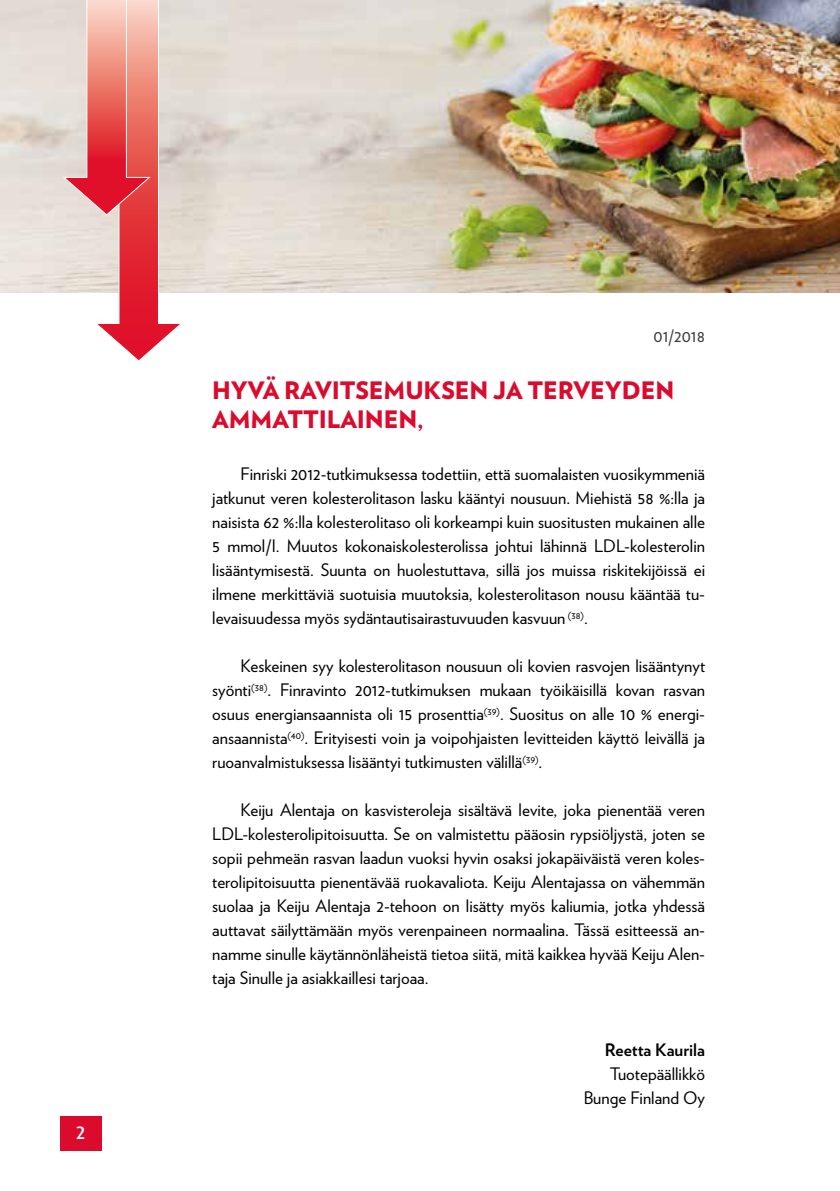
<style>
.page{position:relative;width:840px;height:1191px;background:#fff}
.page>*{position:absolute;margin:0;border:0;box-sizing:border-box;transform-origin:0 0}
.t1{font:900 24px/28.8px "Verlag";letter-spacing:-.005em;color:#db0b2d}
.t2{font:500 18px "Dax OT";color:#fff}
.t3{font:17.2px/24px "Verlag";color:#000;text-align:justify}
.t4{font:700 17.2px "Verlag";color:#000}
.t5{font:17.2px "Verlag";color:#3c3c3b}
</style>
<div class="page">
<div style="left:60px;top:1116px;width:42px;height:34px;background:#db0b2d"></div>
<img style="left:0;top:0;width:839px;height:293px">
<svg style="left:62px;top:0;width:121px;height:360px;background:#e9a2a0"></svg>
<p class="t2" style="left:76px;top:1121px;width:11px">2</p>
<p class="t5" style="left:653px;top:322px;width:53px">01/2018</p>
<h1 class="t1" style="left:212px;top:375px;width:463px">HYVÄ RAVITSEMUKSEN JA TERVEYDEN<br>AMMATTILAINEN,</h1>
<p class="t3" style="left:212px;top:461px;width:494px;text-indent:28px">Finriski 2012-tutkimuksessa todettiin, että suomalaisten vuosikymmeniä jatkunut veren kolesterolitason lasku kääntyi nousuun. Miehistä 58 %:lla ja naisista 62 %:lla kolesterolitaso oli korkeampi kuin suositusten mukainen alle 5 mmol/l. Muutos kokonaiskolesterolissa johtui lähinnä LDL-kolesterolin lisääntymisestä. Suunta on huolestuttava, sillä jos muissa riskitekijöissä ei ilmene merkittäviä suotuisia muutoksia, kolesterolitason nousu kääntää tu&shy;levaisuudessa myös sydäntautisairastuvuuden kasvuun <sup>(38)</sup>.</p>
<p class="t3" style="left:212px;top:653px;width:494px;text-indent:28px">Keskeinen syy kolesterolitason nousuun oli kovien rasvojen lisääntynyt syönti<sup>(38)</sup>. Finravinto 2012-tutkimuksen mukaan työikäisillä kovan rasvan osuus energiansaannista oli 15 prosenttia<sup>(39)</sup>. Suositus on alle 10 % energi&shy;ansaannista<sup>(40)</sup>. Erityisesti voin ja voipohjaisten levitteiden käyttö leivällä ja ruoanvalmistuksessa lisääntyi tutkimusten välillä<sup>(39)</sup>.</p>
<p class="t3" style="left:212px;top:797px;width:494px;text-indent:28px">Keiju Alentaja on kasvisteroleja sisältävä levite, joka pienentää veren LDL-kolesterolipitoisuutta. Se on valmistettu pääosin rypsiöljystä, joten se sopii pehmeän rasvan laadun vuoksi hyvin osaksi jokapäiväistä veren koles&shy;terolipitoisuutta pienentävää ruokavaliota. Keiju Alentajassa on vähemmän suolaa ja Keiju Alentaja 2-tehoon on lisätty myös kaliumia, jotka yhdessä auttavat säilyttämään myös verenpaineen normaalina. Tässä esitteessä an&shy;namme sinulle käytännönläheistä tietoa siitä, mitä kaikkea hyvää Keiju Alen&shy;taja Sinulle ja asiakkaillesi tarjoaa.</p>
<p class="t4" style="left:604px;top:1036px;width:102px">Reetta Kaurila</p>
<p class="t3" style="left:583px;top:1061px;width:123px;text-align:right">Tuotepäällikkö<br>Bunge Finland Oy</p>
</div>
